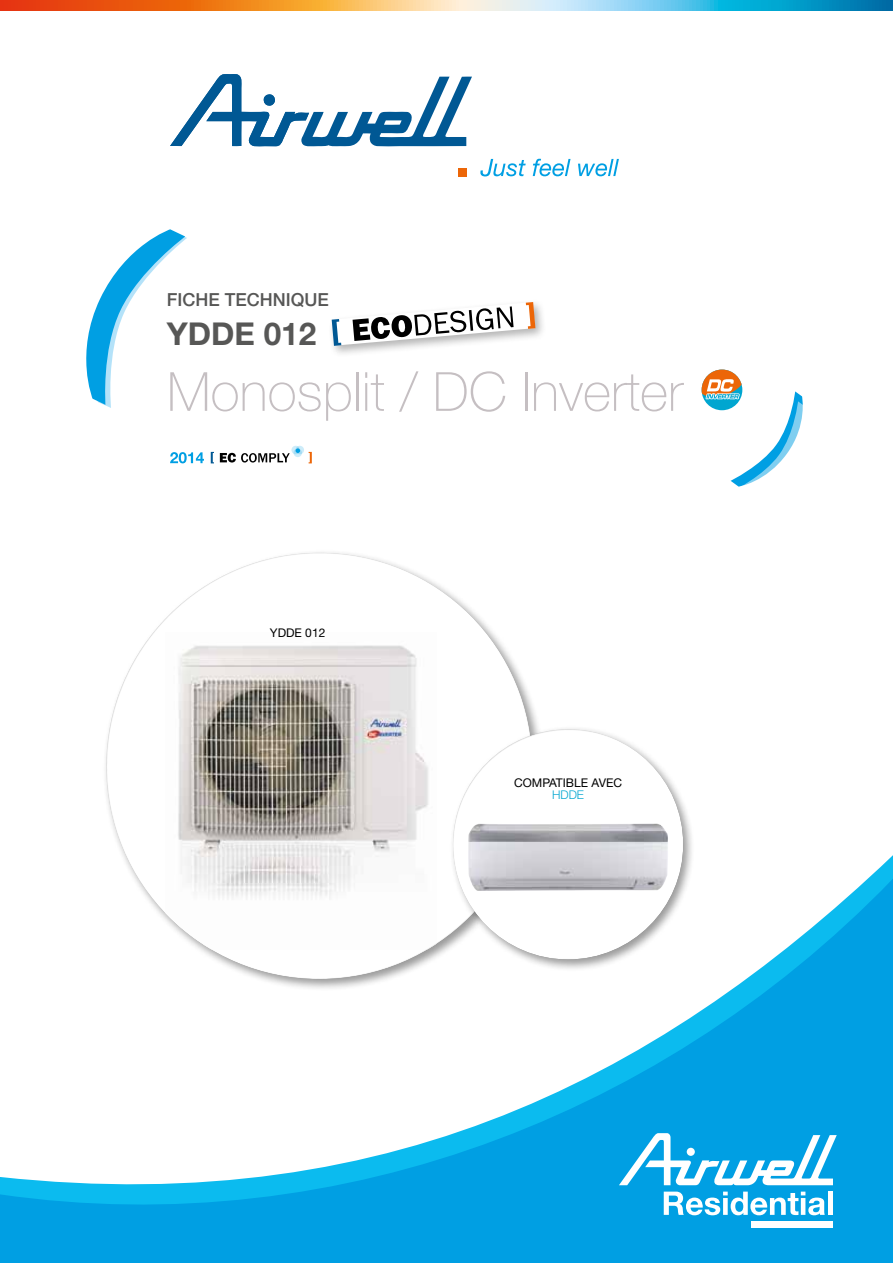
<style>
.page{position:relative;width:893px;height:1263px;background:#fff}
.page>*{position:absolute;margin:0;border:0;box-sizing:border-box;transform-origin:0 0}
.t1{font:100 54px "Helvetica Neue LT Std";color:#c5bfc2}
.t2{font:700 31.5px "Helvetica Neue LT Std";color:#575756}
.t3{font:500 18px "Helvetica Neue LT Std";color:#575756}
.t4{font:12px "Helvetica Neue LT Std";color:#000}
.t5{font:300 12px "Helvetica Neue LT Std";color:#00a6d0}
</style>
<div class="page">
<svg style="left:0;top:0;width:893px;height:11px;background:#ada288"></svg>
<svg style="left:0;top:856px;width:893px;height:407px"></svg>
<svg style="left:480px;top:159px;width:46px;height:17px"></svg>
<svg style="left:533px;top:159px;width:37px;height:17px"></svg>
<svg style="left:578px;top:159px;width:41px;height:17px"></svg>
<div style="left:458px;top:168px;width:8px;height:8px;background:#ec6608"></div>
<svg style="left:170px;top:74px;width:302px;height:73px"></svg>
<svg style="left:664px;top:1191px;width:161px;height:24px"></svg>
<hr style="left:828px;top:1191px;width:4px;height:24px;background:#fff">
<div style="left:751px;top:1221px;width:82px;height:7px;background:#fff"></div>
<svg style="left:619px;top:1133px;width:218px;height:52px"></svg>
<div style="left:687px;top:1148px;width:8px;height:8px;background:#fff;border-radius:50%"></div>
<div style="left:103px;top:549px;width:442px;height:443px;background:#000;opacity:.4"></div>
<div style="left:106px;top:552px;width:428px;height:428px;background:#000;opacity:.2"></div>
<svg style="left:86px;top:229px;width:101px;height:179px"></svg>
<svg style="left:702px;top:369px;width:101px;height:118px"></svg>
<div style="left:449px;top:725px;width:247px;height:247px;background:#000;opacity:.4"></div>
<div style="left:452px;top:728px;width:231px;height:231px;background:#000;opacity:.2"></div>
<img style="left:468px;top:823px;width:200px;height:68px">
<svg style="left:170px;top:452px;width:34px;height:11px"></svg>
<svg style="left:220px;top:453px;width:70px;height:9px"></svg>
<svg style="left:211px;top:452px;width:3px;height:11px"></svg>
<svg style="left:309px;top:452px;width:3px;height:11px"></svg>
<svg style="left:293px;top:449px;width:9px;height:8px"></svg>
<svg style="left:296px;top:446px;width:8px;height:8px"></svg>
<svg style="left:291px;top:446px;width:9px;height:8px"></svg>
<svg style="left:296px;top:448px;width:4px;height:5px"></svg>
<div style="left:328px;top:298px;width:218px;height:59px;background:#000;opacity:.3"></div>
<svg style="left:332px;top:302px;width:203px;height:44px"></svg>
<h3 class="t3" style="left:167px;top:289px;width:164px">FICHE TECHNIQUE</h3>
<h2 class="t2" style="left:167px;top:315px;width:151px">YDDE 012</h2>
<h1 class="t1" style="left:167px;top:361px;width:518px">Monosplit / DC Inverter</h1>
<p class="t4" style="left:270px;top:626px;width:57px">YDDE 012</p>
<p class="t4" style="left:514px;top:775px;width:109px">COMPATIBLE AVEC</p>
<p class="t5" style="left:552px;top:787px;width:34px">HDDE</p>
</div>
